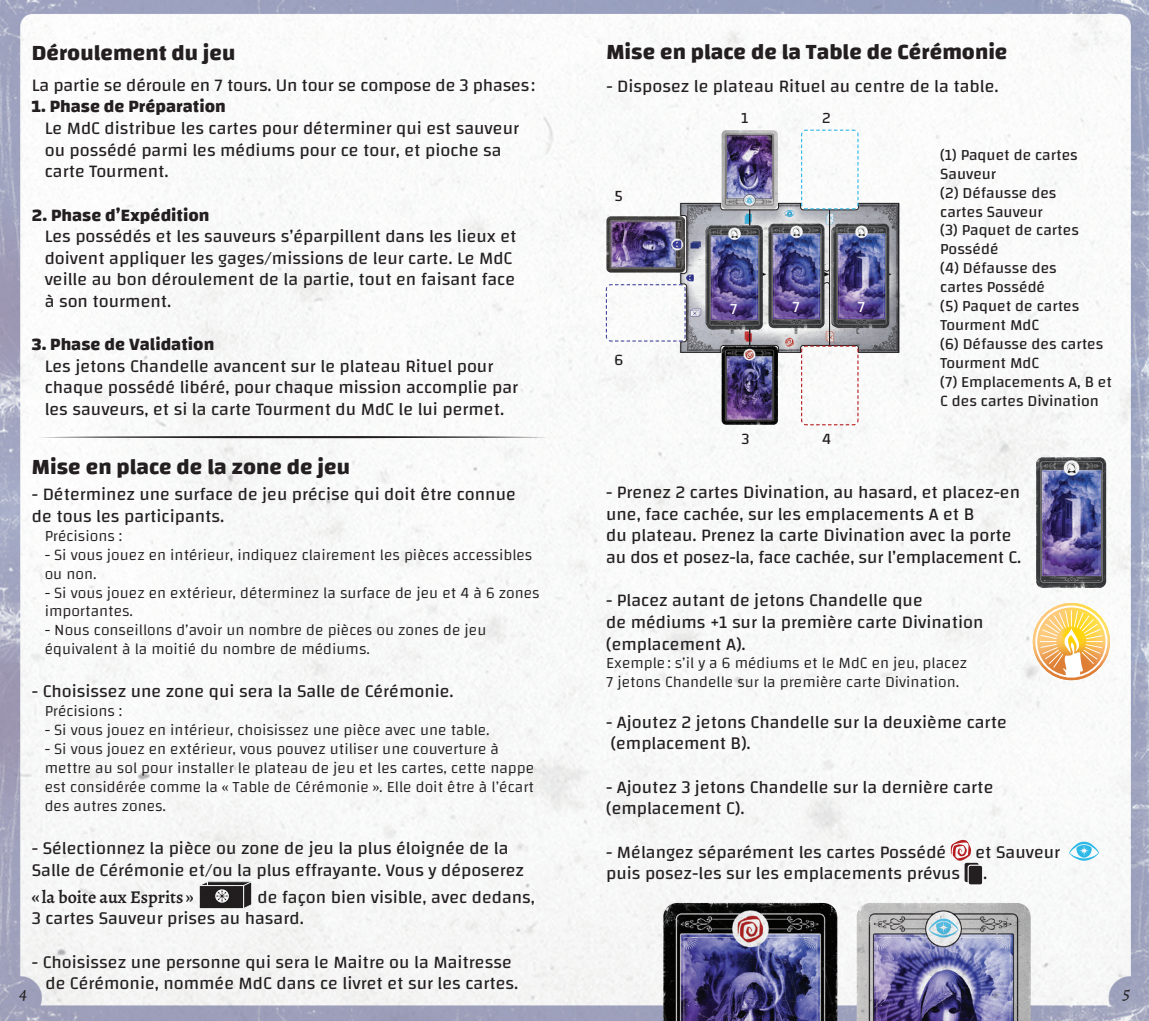
<style>
.page{position:relative;width:1149px;height:1021px;background:#fff}
.page>*{position:absolute;margin:0;border:0;box-sizing:border-box;transform-origin:0 0}
.t1{font:700 22.5px "Changa";color:#231f20}
.t2{font:18px/21.6px "Changa";color:#231f20}
.t3{font:700 18px "Changa";color:#231f20}
.t4{font:600 18px "Alegreya";color:#231f20}
.t5{font:italic 18px "Alegreya";color:#231f20}
.t6{font:300 15.75px/18.9px "Changa";color:#231f20}
.t7{font:15.75px/18.9px "Changa";color:#231f20}
.t8{font:15.75px "Changa";color:#fff}
.s1{font-family:"Changa";font-weight:400}
</style>
<div class="page">
<img style="left:0;top:0;width:1148px;height:1020px">
<div style="left:207px;top:881px;width:45px;height:23px;background:#231f20"></div>
<div style="left:207px;top:881px;width:45px;height:24px;border:1px solid #fff"></div>
<svg style="left:198px;top:880px;width:10px;height:29px"></svg>
<div style="left:199px;top:885px;width:44px;height:23px;background:#231f20"></div>
<div style="left:199px;top:885px;width:45px;height:24px;border:1px solid #fff"></div>
<svg style="left:242px;top:880px;width:10px;height:29px"></svg>
<svg style="left:215px;top:889px;width:14px;height:13px"></svg>
<svg style="left:950px;top:839px;width:20px;height:21px"></svg>
<svg style="left:1068px;top:841px;width:30px;height:19px"></svg>
<div style="left:964px;top:862px;width:14px;height:20px;background:#231f20;border-radius:2px"></div>
<div style="left:967px;top:865px;width:15px;height:20px;background:#231f20;border-radius:2px"></div>
<div style="left:967px;top:864px;width:15px;height:21px;border:1px solid #fff;border-radius:2px"></div>
<img style="left:663px;top:902px;width:174px;height:118px">
<img style="left:856px;top:902px;width:174px;height:118px">
<svg style="left:1032px;top:603px;width:77px;height:77px"></svg>
<img style="left:898px;top:196px;width:9px;height:164px">
<img style="left:605px;top:129px;width:293px;height:297px">
<svg style="left:38px;top:435px;width:511px;height:3px"></svg>
<img style="left:1035px;top:457px;width:70px;height:131px">
<p class="t1" style="left:32px;top:39px;width:205px">Déroulement du jeu</p>
<p class="t2" style="left:32px;top:74px;width:504px">La partie se déroule en 7 tours. Un tour se compose de 3 phases:</p>
<p class="t3" style="left:32px;top:96px;width:195px">1. Phase de Préparation</p>
<p class="t2" style="left:45px;top:117px;width:475px">Le MdC distribue les cartes pour déterminer qui est sauveur ou possédé parmi les médiums pour ce tour, et pioche sa carte Tourment.</p>
<p class="t3" style="left:32px;top:204px;width:179px">2. Phase d’Expédition</p>
<p class="t2" style="left:45px;top:225px;width:473px">Les possédés et les sauveurs s’éparpillent dans les lieux et doivent appliquer les gages/missions de leur carte. Le MdC veille au bon déroulement de la partie, tout en faisant face à son tourment.</p>
<p class="t3" style="left:32px;top:333px;width:184px">3. Phase de Validation</p>
<p class="t2" style="left:45px;top:355px;width:475px">Les jetons Chandelle avancent sur le plateau Rituel pour chaque possédé libéré, pour chaque mission accomplie par les sauveurs, et si la carte Tourment du MdC le lui permet.</p>
<p class="t1" style="left:32px;top:452px;width:320px">Mise en place de la zone de jeu</p>
<p class="t1" style="left:606px;top:38px;width:402px">Mise en place de la Table de Cérémonie</p>
<p class="t2" style="left:606px;top:75px;width:393px">- Disposez le plateau Rituel au centre de la table.</p>
<p class="t7" style="left:614px;top:186px;width:10px">5</p>
<p class="t7" style="left:614px;top:350px;width:10px">6</p>
<p class="t7" style="left:741px;top:108px;width:8px">1</p>
<p class="t7" style="left:821px;top:108px;width:10px">2</p>
<p class="t8" style="left:730px;top:299px;width:9px">7</p>
<p class="t8" style="left:792px;top:298px;width:9px">7</p>
<p class="t8" style="left:857px;top:298px;width:9px">7</p>
<p class="t7" style="left:939px;top:145px;width:173px">(1) Paquet de cartes<br>Sauveur<br>(2) Défausse des<br>cartes Sauveur<br>(3) Paquet de cartes<br>Possédé<br>(4) Défausse des<br>cartes Possédé<br>(5) Paquet de cartes<br>Tourment MdC<br>(6) Défausse des cartes<br>Tourment MdC<br>(7) Emplacements A, B et<br>C des cartes Divination</p>
<p class="t7" style="left:741px;top:429px;width:9px">3</p>
<p class="t7" style="left:822px;top:429px;width:11px">4</p>
<p class="t2" style="left:606px;top:481px;width:416px">- Prenez 2 cartes Divination, au hasard, et placez-en une, face cachée, sur les emplacements A et B<br>du plateau. Prenez la carte Divination avec la porte au dos et posez-la, face cachée, sur l’emplacement C.</p>
<p class="t2" style="left:606px;top:589px;width:378px">- Placez autant de jetons Chandelle que<br>de médiums +1 sur la première carte Divination (emplacement A).</p>
<p class="t6" style="left:606px;top:653px;width:362px">Exemple: s’il y a 6 médiums et le MdC en jeu, placez<br>7 jetons Chandelle sur la première carte Divination.</p>
<p class="t2" style="left:606px;top:710px;width:402px">- Ajoutez 2 jetons Chandelle sur la deuxième carte (emplacement B).</p>
<p class="t2" style="left:606px;top:775px;width:388px">- Ajoutez 3 jetons Chandelle sur la dernière carte (emplacement C).</p>
<p class="t2" style="left:606px;top:840px;width:341px">- Mélangez séparément les cartes Possédé</p>
<p class="t2" style="left:975px;top:840px;width:86px">et Sauveur</p>
<p class="t2" style="left:606px;top:862px;width:355px">puis posez-les sur les emplacements prévus</p>
<p class="t2" style="left:982px;top:862px;width:6px">.</p>
<p class="t2" style="left:32px;top:483px;width:485px">- Déterminez une surface de jeu précise qui doit être connue de tous les participants.</p>
<p class="t6" style="left:45px;top:526px;width:79px">Précisions :</p>
<p class="t6" style="left:45px;top:545px;width:489px">- Si vous jouez en intérieur, indiquez clairement les pièces accessibles ou non.</p>
<p class="t6" style="left:45px;top:582px;width:496px">- Si vous jouez en extérieur, déterminez la surface de jeu et 4 à 6 zones importantes.</p>
<p class="t6" style="left:45px;top:620px;width:443px">- Nous conseillons d’avoir un nombre de pièces ou zones de jeu équivalent à la moitié du nombre de médiums.</p>
<p class="t2" style="left:32px;top:680px;width:423px">- Choisissez une zone qui sera la Salle de Cérémonie.</p>
<p class="t6" style="left:45px;top:701px;width:79px">Précisions :</p>
<p class="t6" style="left:45px;top:720px;width:446px">- Si vous jouez en intérieur, choisissez une pièce avec une table.</p>
<p class="t6" style="left:45px;top:739px;width:491px">- Si vous jouez en extérieur, vous pouvez utiliser une couverture à mettre au sol pour installer le plateau de jeu et les cartes, cette nappe est considérée comme la « Table de Cérémonie ». Elle doit être à l’écart des autres zones.</p>
<p class="t2" style="left:32px;top:837px;width:493px">- Sélectionnez la pièce ou zone de jeu la plus éloignée de la<br>Salle de Cérémonie et/ou la plus effrayante. Vous y déposerez</p>
<p class="t4" style="left:32px;top:884px;width:163px"><span class="s1">«</span> la boite aux Esprits <span class="s1">»</span></p>
<p class="t2" style="left:32px;top:885px;width:504px;text-indent:225px">de façon bien visible, avec dedans,<br>3 cartes Sauveur prises au hasard.</p>
<p class="t2" style="left:45px;top:950px;width:474px;text-indent:-14px">- Choisissez une personne qui sera le Maitre ou la Maitresse de Cérémonie, nommée MdC dans ce livret et sur les cartes.</p>
<p class="t5" style="left:19px;top:981px;width:9px">4</p>
<p class="t5" style="left:1122px;top:981px;width:9px">5</p>
</div>
